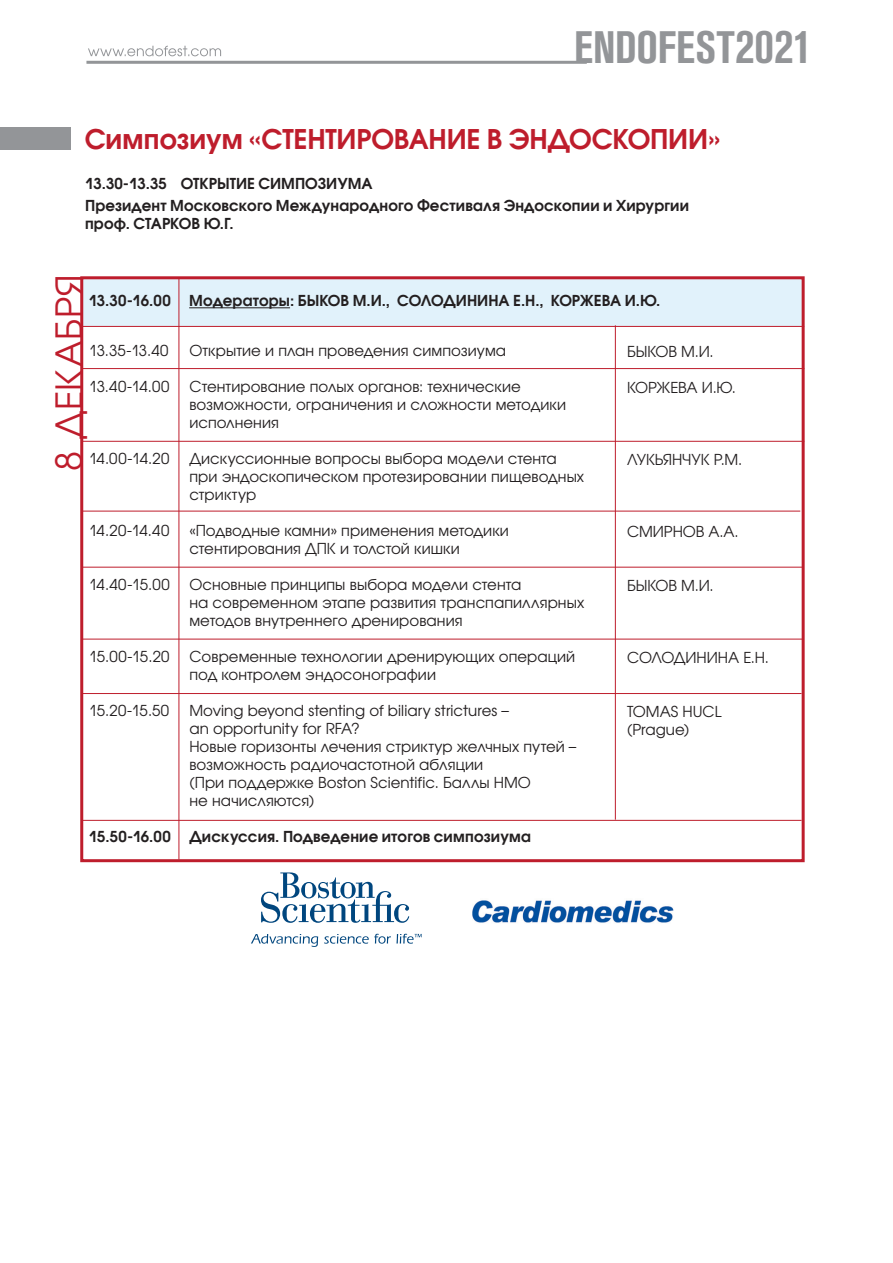
<style>
.page{position:relative;width:893px;height:1263px;background:#fff}
.page>*{position:absolute;margin:0;border:0;box-sizing:border-box;transform-origin:0 0}
.t1{font:700 condensed 45px "Akzidenz Grotesk Pro";letter-spacing:.005em;color:#939598}
.t2{font:36px "Avant Garde Gothic C";letter-spacing:.02em;color:#be1d2c}
.t3{font:700 27px "Avant Garde Gothic C";letter-spacing:-.005em;color:#be1d2c}
.t4{font:15px/18px "Avant Garde Gothic C";color:#231f20}
.t5{font:700 15px/18px "Avant Garde Gothic C";letter-spacing:.005em;color:#231f20}
.s1{font-size:48px}
</style>
<div class="page">
<hr style="left:86px;top:61px;width:501px;height:3px;background:#939598">
<svg style="left:88px;top:46px;width:133px;height:10px"></svg>
<div style="left:81px;top:278px;width:723px;height:48px;background:#e1f2fb"></div>
<div style="left:80px;top:276px;width:725px;height:586px;border:3px solid #be1d2c"></div>
<hr style="left:189px;top:307px;width:101px;height:1px;background:#231f20">
<hr style="left:81px;top:368px;width:723px;height:1px;background:#be1d2c">
<hr style="left:179px;top:278px;width:1px;height:581px;background:#be1d2c">
<hr style="left:615px;top:325px;width:1px;height:495px;background:#be1d2c">
<hr style="left:81px;top:441px;width:723px;height:1px;background:#be1d2c">
<hr style="left:81px;top:567px;width:721px;height:1px;background:#be1d2c">
<hr style="left:83px;top:639px;width:721px;height:1px;background:#be1d2c">
<hr style="left:81px;top:511px;width:719px;height:1px;background:#be1d2c">
<hr style="left:81px;top:326px;width:723px;height:1px;background:#be1d2c">
<hr style="left:83px;top:693px;width:718px;height:1px;background:#be1d2c">
<svg style="left:261px;top:872px;width:148px;height:51px"></svg>
<svg style="left:251px;top:934px;width:67px;height:13px"></svg>
<svg style="left:324px;top:934px;width:98px;height:10px"></svg>
<img style="left:472px;top:900px;width:202px;height:23px">
<div style="left:0;top:128px;width:71px;height:22px;background:#939598"></div>
<hr style="left:83px;top:820px;width:718px;height:1px;background:#be1d2c">
<h1 class="t1" style="left:574px;top:18px;width:240px">ENDOFEST<span class="s1">2021</span></h1>
<p class="t3" style="left:85px;top:122px;width:637px">Симпозиум «СТЕНТИРОВАНИЕ В ЭНДОСКОПИИ»</p>
<p class="t5" style="left:85px;top:174px;width:289px">13.30-13.35 ОТКРЫТИЕ СИМПОЗИУМА</p>
<p class="t5" style="left:85px;top:196px;width:605px">Президент Московского Международного Фестиваля Эндоскопии и Хирургии проф. СТАРКОВ Ю.Г.</p>
<p class="t2" style="left:48px;top:471px;width:198px;rotate:-90deg">8 ДЕКАБРЯ</p>
<p class="t5" style="left:89px;top:291px;width:84px">13.30-16.00</p>
<p class="t5" style="left:189px;top:292px;width:473px">Модераторы: БЫКОВ М.И., СОЛОДИНИНА Е.Н., КОРЖЕВА И.Ю.</p>
<p class="t4" style="left:89px;top:341px;width:81px">13.35-13.40</p>
<p class="t4" style="left:89px;top:377px;width:82px">13.40-14.00</p>
<p class="t4" style="left:189px;top:342px;width:318px">Открытие и план проведения симпозиума</p>
<p class="t4" style="left:189px;top:378px;width:378px">Стентирование полых органов: технические возможности, ограничения и сложности методики исполнения</p>
<p class="t4" style="left:189px;top:450px;width:369px">Дискуссионные вопросы выбора модели стента</p>
<p class="t4" style="left:189px;top:468px;width:396px">при эндоскопическом протезировании пищеводных</p>
<p class="t4" style="left:189px;top:486px;width:68px">стриктур</p>
<p class="t4" style="left:189px;top:522px;width:321px">«Подводные камни» применения методики стентирования ДПК и толстой кишки</p>
<p class="t4" style="left:189px;top:576px;width:396px">Основные принципы выбора модели стента<br>на современном этапе развития транспапиллярных методов внутреннего дренирования</p>
<p class="t4" style="left:189px;top:648px;width:387px">Современные технологии дренирующих операций под контролем эндосонографии</p>
<p class="t4" style="left:189px;top:702px;width:321px">Moving beyond stenting of biliary strictures – an opportunity for RFA?</p>
<p class="t4" style="left:189px;top:738px;width:388px">Новые горизонты лечения стриктур желчных путей – возможность радиочастотной абляции</p>
<p class="t4" style="left:189px;top:774px;width:343px">(При поддержке Boston Scientific. Баллы НМО не начисляются)</p>
<p class="t5" style="left:189px;top:827px;width:343px">Дискуссия. Подведение итогов симпозиума</p>
<p class="t4" style="left:627px;top:343px;width:88px">БЫКОВ М.И.</p>
<p class="t4" style="left:627px;top:379px;width:110px">КОРЖЕВА И.Ю.</p>
<p class="t4" style="left:89px;top:449px;width:82px">14.00-14.20</p>
<p class="t4" style="left:627px;top:451px;width:117px">ЛУКЬЯНЧУК Р.М.</p>
<p class="t4" style="left:89px;top:521px;width:82px">14.20-14.40</p>
<p class="t4" style="left:627px;top:523px;width:113px">СМИРНОВ А.А.</p>
<p class="t4" style="left:89px;top:575px;width:82px">14.40-15.00</p>
<p class="t4" style="left:627px;top:577px;width:88px">БЫКОВ М.И.</p>
<p class="t4" style="left:89px;top:647px;width:82px">15.00-15.20</p>
<p class="t4" style="left:627px;top:649px;width:143px">СОЛОДИНИНА Е.Н.</p>
<p class="t4" style="left:89px;top:701px;width:82px">15.20-15.50</p>
<p class="t4" style="left:627px;top:703px;width:96px">TOMAS HUCL (Prague)</p>
<p class="t5" style="left:89px;top:827px;width:84px">15.50-16.00</p>
</div>
